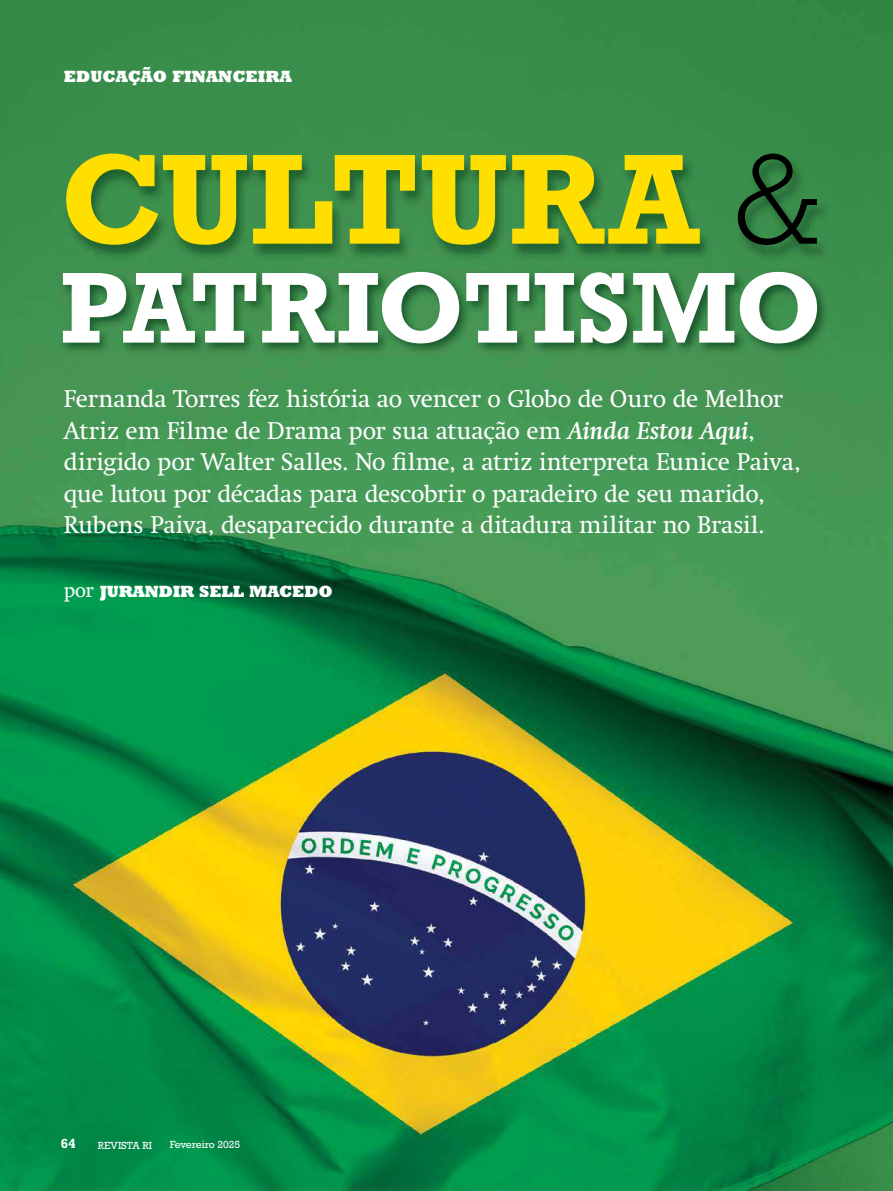
<style>
.page{position:relative;width:893px;height:1191px;background:#fff}
.page>*{position:absolute;margin:0;border:0;box-sizing:border-box;transform-origin:0 0}
.t1{font:700 120.45px "Rockwell Nova";letter-spacing:.005em;color:#ffdf00}
.t2{font:700 94.5px "Rockwell Nova";letter-spacing:-.01em;color:#fff}
.t3{font:24px/31.5px "Swift";letter-spacing:-.01em;color:#fff}
.t4{font:800 16.5px "Rockwell Std";letter-spacing:-.015em;color:#fff}
.t5{font:700 13.5px "Rockwell Std";color:#fff}
.t6{font:10.5px "Rockwell Std";color:#fff}
.s1{font-weight:300;color:#000}
.s2{font-weight:700;font-style:italic}
.s3{font-family:"Swift";font-weight:400;font-size:19.5px}
</style>
<div class="page">
<img style="left:0;top:0;width:893px;height:1191px">
<img style="left:63px;top:154px;width:766px;height:107px">
<img style="left:59px;top:268px;width:770px;height:87px">
<p class="t4" style="left:64px;top:66px;width:230px">EDUCAÇÃO FINANCEIRA</p>
<h1 class="t1" style="left:60px;top:122px;width:764px">CULTURA <span class="s1">&amp;</span></h1>
<h2 class="t2" style="left:60px;top:247px;width:764px">PATRIOTISMO</h2>
<p class="t3" style="left:64px;top:383px;width:738px">Fernanda Torres fez história ao vencer o Globo de Ouro de Melhor Atriz em Filme de Drama por sua atuação em <span class="s2">Ainda Estou Aqui</span>, dirigido por Walter Salles. No filme, a atriz interpreta Eunice Paiva, que lutou por décadas para descobrir o paradeiro de seu marido, Rubens Paiva, desaparecido durante a ditadura militar no Brasil.</p>
<p class="t4" style="left:64px;top:580px;width:270px"><span class="s3">por</span> JURANDIR SELL MACEDO</p>
<p class="t5" style="left:61px;top:1136px;width:16px">64</p>
<p class="t6" style="left:98px;top:1139px;width:56px">REVISTA RI</p>
<p class="t6" style="left:170px;top:1138px;width:72px">Fevereiro 2025</p>
</div>
